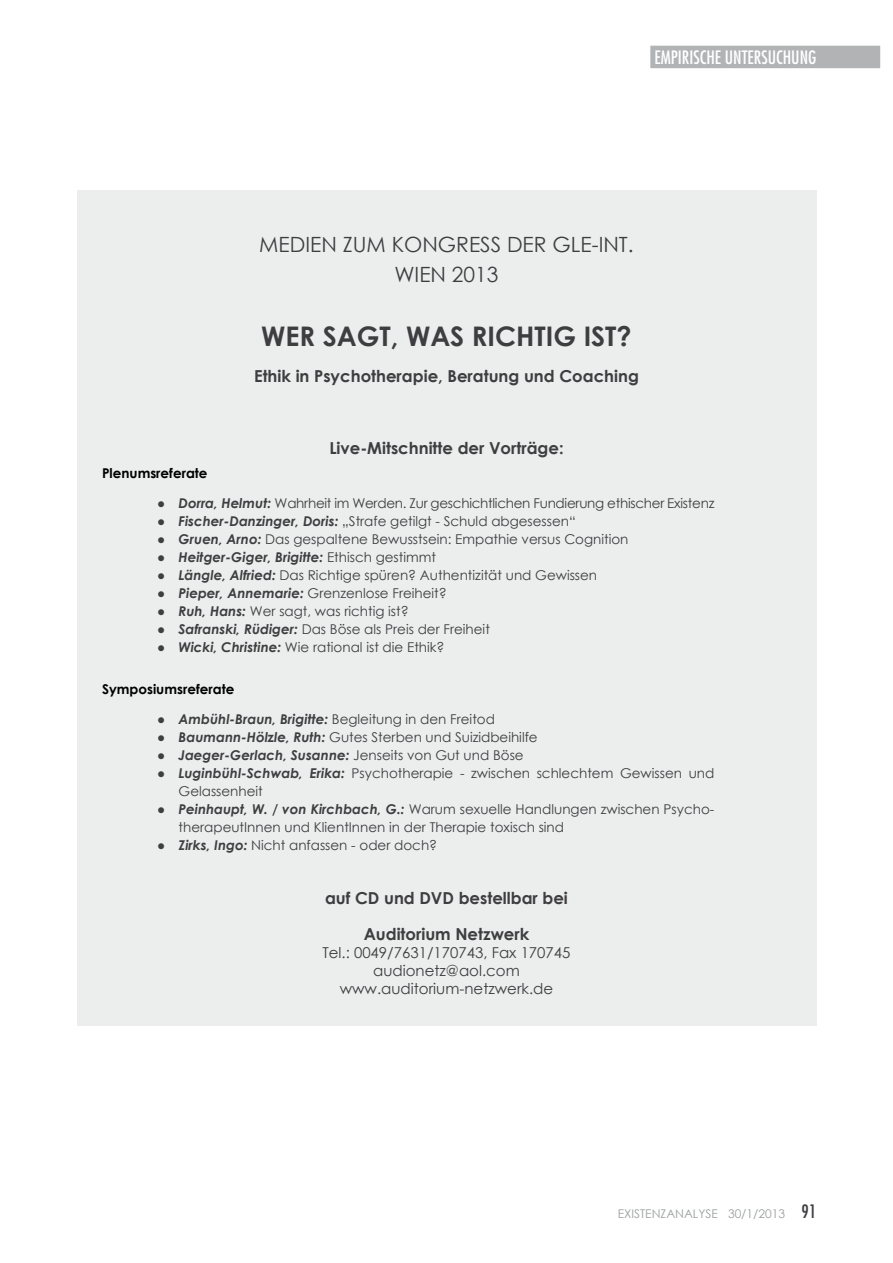
<style>
.page{position:relative;width:893px;height:1263px;background:#fff}
.page>*{position:absolute;margin:0;border:0;box-sizing:border-box;transform-origin:0 0}
.t1{font:700 27px "Century Gothic";color:#3e3d40}
.t2{font:21px "Century Gothic";color:#3e3d40}
.t3{font:condensed 18px "Futura Std";color:#fff}
.t4{font:700 16.5px/36px "Century Gothic";color:#3e3d40;text-align:center}
.t5{font:15px/18px "Century Gothic";color:#3e3d40;text-align:center}
.t6{font:13.5px/18px "Century Gothic";color:#3e3d40}
.t7{font:italic 700 13.5px "Century Gothic";color:#3e3d40}
.t8{font:13.5px "Century Gothic";letter-spacing:-.02em;color:#3e3d40}
.t9{font:700 13.5px "Century Gothic";color:#000}
.t10{font:12px "Century Gothic";color:#9c9e9f}
.s1{font-family:"Times New Roman"}
.s2{font-weight:700;font-style:italic}
.s3{font-family:"Times New Roman";font-weight:400;font-style:normal}
.s4{font-weight:400;font-style:normal}
.s5{font-family:"Futura Std";font-stretch:condensed;font-size:18px;color:#3e3d40}
</style>
<div class="page">
<div style="left:650px;top:46px;width:230px;height:22px;background:#b1b3b4"></div>
<div style="left:77px;top:190px;width:739px;height:836px;background:#eceded"></div>
<h3 class="t3" style="left:655px;top:46px;width:163px">EMPIRISCHE UNTERSUCHUNG</h3>
<h2 class="t2" style="left:259px;top:230px;width:32px">Medien</h2>
<h2 class="t2" style="left:343px;top:230px;width:15px">zum</h2>
<h2 class="t2" style="left:392px;top:230px;width:27px">Kongress</h2>
<h2 class="t2" style="left:507px;top:230px;width:14px">der</h2>
<h2 class="t2" style="left:552px;top:230px;width:83px">GLE-Int.</h2>
<h2 class="t2" style="left:394px;top:259px;width:31px">Wien</h2>
<h2 class="t2" style="left:452px;top:259px;width:48px">2013</h2>
<h1 class="t1" style="left:261px;top:315px;width:372px">Wer sagt, was richtig ist?</h1>
<p class="t4" style="left:254px;top:357px;width:386px">Ethik in Psychotherapie, Beratung und Coaching</p>
<p class="t4" style="left:329px;top:429px;width:236px">Live-Mitschnitte der Vorträge:</p>
<p class="t9" style="left:102px;top:463px;width:107px">Plenumsreferate</p>
<p class="t8" style="left:157px;top:493px;width:559px"><span class="s1">●</span> <span class="s2">Dorra, Helmut:</span> Wahrheit im Werden. Zur geschichtlichen Fundierung ethischer Existenz</p>
<p class="t6" style="left:157px;top:511px;width:420px"><span class="s1">●</span> <span class="s2">Fischer-Danzinger, Doris:</span> „Strafe getilgt - Schuld abgesessen“</p>
<p class="t6" style="left:157px;top:529px;width:473px"><span class="s1">●</span> <span class="s2">Gruen, Arno:</span> Das gespaltene Bewusstsein: Empathie versus Cognition</p>
<p class="t7" style="left:157px;top:546px;width:280px"><span class="s3">●</span> Heitger-Giger, Brigitte: <span class="s4">Ethisch gestimmt</span></p>
<p class="t6" style="left:157px;top:565px;width:441px"><span class="s1">●</span> <span class="s2">Längle, Alfried:</span> Das Richtige spüren? Authentizität und Gewissen</p>
<p class="t6" style="left:157px;top:583px;width:291px"><span class="s1">●</span> <span class="s2">Pieper, Annemarie:</span> Grenzenlose Freiheit?</p>
<p class="t6" style="left:157px;top:601px;width:253px"><span class="s1">●</span> <span class="s2">Ruh, Hans:</span> Wer sagt, was richtig ist?</p>
<p class="t6" style="left:157px;top:619px;width:334px"><span class="s1">●</span> <span class="s2">Safranski, Rüdiger:</span> Das Böse als Preis der Freiheit</p>
<p class="t6" style="left:157px;top:637px;width:289px"><span class="s1">●</span> <span class="s2">Wicki, Christine:</span> Wie rational ist die Ethik?</p>
<p class="t9" style="left:102px;top:679px;width:134px">Symposiumsreferate</p>
<p class="t7" style="left:157px;top:708px;width:339px"><span class="s3">●</span> Ambühl-Braun, Brigitte: <span class="s4">Begleitung in den Freitod</span></p>
<p class="t6" style="left:157px;top:727px;width:382px"><span class="s1">●</span> <span class="s2">Baumann-Hölzle, Ruth:</span> Gutes Sterben und Suizidbeihilfe</p>
<p class="t7" style="left:157px;top:744px;width:368px"><span class="s3">●</span> Jaeger-Gerlach, Susanne: <span class="s4">Jenseits von Gut und Böse</span></p>
<p class="t6" style="left:179px;top:763px;width:537px;text-indent:-21px"><span class="s1">●</span> <span class="s2">Luginbühl-Schwab, Erika:</span> Psychotherapie - zwischen schlechtem Gewissen und<br>Gelassenheit</p>
<p class="t6" style="left:179px;top:799px;width:537px;text-indent:-21px"><span class="s1">●</span> <span class="s2">Peinhaupt, W. / von Kirchbach, G.:</span> Warum sexuelle Handlungen zwischen Psycho&shy;therapeutInnen und KlientInnen in der Therapie toxisch sind</p>
<p class="t6" style="left:157px;top:835px;width:281px"><span class="s1">●</span> <span class="s2">Zirks, Ingo:</span> Nicht anfassen - oder doch?</p>
<p class="t4" style="left:325px;top:879px;width:244px">auf CD und DVD bestellbar bei<br>Auditorium N etzwerk</p>
<p class="t5" style="left:322px;top:943px;width:250px">Tel.: 0049/7631/170743, Fax 170745 audionetz@aol.com www.auditorium-netzwerk.de</p>
<p class="t10" style="left:618px;top:1205px;width:200px">EXISTENZANALYSE 30/1/2013 <span class="s5">91</span></p>
</div>
